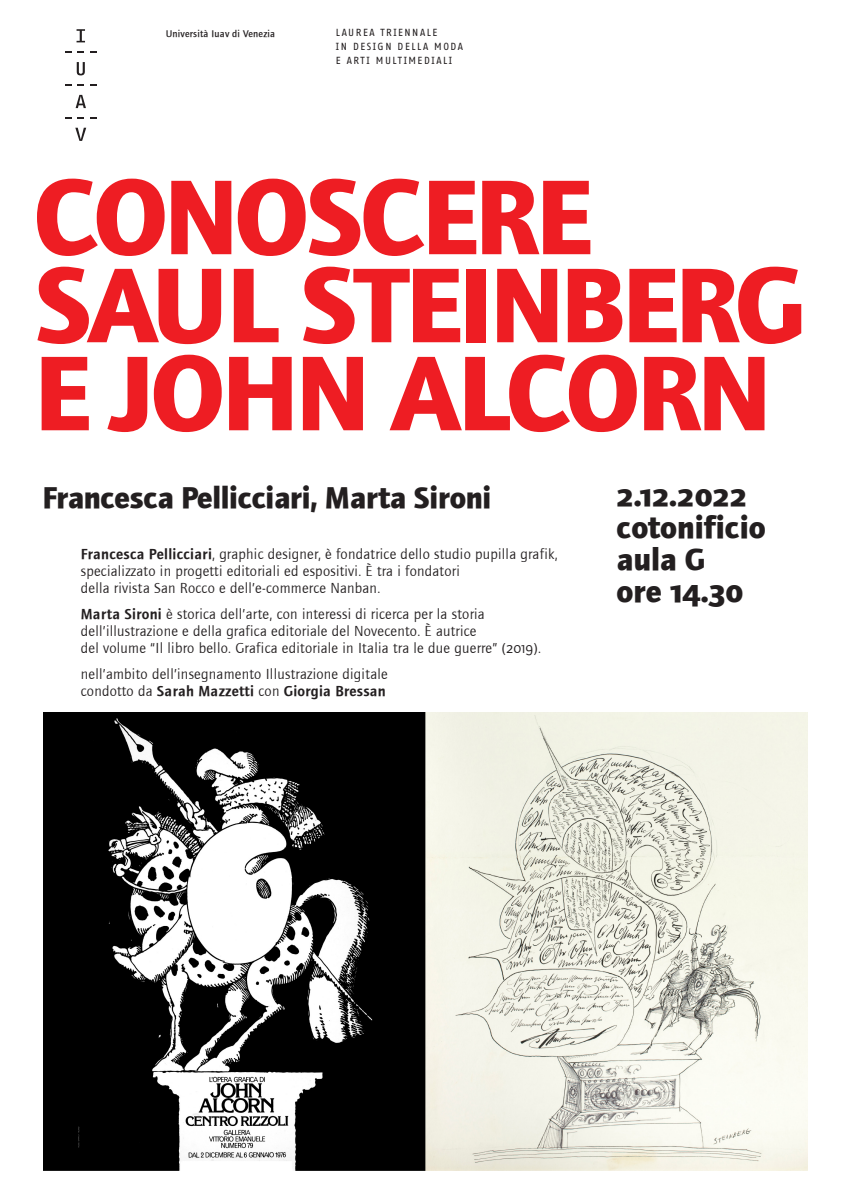
<style>
.page{position:relative;width:842px;height:1191px;background:#fff}
.page>*{position:absolute;margin:0;border:0;box-sizing:border-box;transform-origin:0 0}
.TITOLO{font:700 110px/88px "Foundry Journal";letter-spacing:-.03em;color:#ee1d23}
.SOTTOTITOLO___INFO{font:700 32px "Foundry Journal Sc";color:#231f20}
.SOTTOTITOLO___INFO-2{font:700 32px "Foundry Journal";color:#231f20}
.SOTTOTITOLO___INFO-3{font:700 31px "Foundry Journal";letter-spacing:-.01em;color:#231f20}
.TESTO_piccolo{font:15px/17px "Foundry Journal";letter-spacing:.02em;color:#231f20}
.INTESTAZIONE_maiusco{font:10px "Fago Office Sans";letter-spacing:.15em;color:#231f20}
.INTESTAZIONE_iuav{font:500 10px "Foundry Journal";letter-spacing:.02em;color:#231f20}
.s1{font-family:"Foundry Journal Demi"}
.s2{font-family:"Foundry Journal Sc"}
.s3{font-family:"Foundry Journal"}
</style>
<div class="page">
<svg style="left:77px;top:29px;width:8px;height:13px"></svg>
<svg style="left:65px;top:51px;width:7px;height:2px"></svg>
<svg style="left:78px;top:51px;width:6px;height:2px"></svg>
<svg style="left:90px;top:51px;width:6px;height:2px"></svg>
<svg style="left:77px;top:62px;width:8px;height:13px"></svg>
<svg style="left:65px;top:84px;width:7px;height:2px"></svg>
<svg style="left:78px;top:84px;width:6px;height:2px"></svg>
<svg style="left:90px;top:84px;width:6px;height:2px"></svg>
<svg style="left:76px;top:95px;width:10px;height:13px"></svg>
<svg style="left:65px;top:117px;width:7px;height:2px"></svg>
<svg style="left:78px;top:117px;width:6px;height:2px"></svg>
<svg style="left:90px;top:117px;width:6px;height:2px"></svg>
<svg style="left:75px;top:128px;width:11px;height:13px"></svg>
<img style="left:44px;top:712px;width:763px;height:458px">
<p class="INTESTAZIONE_iuav" style="left:166px;top:28px;width:111px">Università Iuav di Venezia</p>
<p class="INTESTAZIONE_maiusco" style="left:336px;top:27px;width:103px">LAUREA TRIENNALE</p>
<p class="INTESTAZIONE_maiusco" style="left:336px;top:41px;width:129px">IN DESIGN DELLA MODA</p>
<p class="INTESTAZIONE_maiusco" style="left:336px;top:55px;width:118px">E ARTI MULTIMEDIALI</p>
<p class="TITOLO" style="left:34px;top:173px;width:773px">CONOSCERE<br>SAUL STEINBERG<br>E JOHN ALCORN</p>
<p class="SOTTOTITOLO___INFO-3" style="left:43px;top:479px;width:450px">Francesca Pellicciari, Marta Sironi</p>
<p class="TESTO_piccolo" style="left:81px;top:546px;width:478px"><span class="s1">Francesca Pellicciari</span>, graphic designer, è fondatrice dello studio pupilla grafik, specializzato in progetti editoriali ed espositivi. È tra i fondatori<br>della rivista San Rocco e dell’e-commerce Nanban.</p>
<p class="TESTO_piccolo" style="left:81px;top:606px;width:462px"><span class="s1">Marta Sironi</span> è storica dell’arte, con interessi di ricerca per la storia dell’illustrazione e della grafica editoriale del Novecento. È autrice<br>del volume “Il libro bello. Grafica editoriale in Italia tra le due guerre” (<span class="s2">2019</span>).</p>
<p class="TESTO_piccolo" style="left:81px;top:665px;width:309px">nell’ambito dell’insegnamento Illustrazione digitale condotto da <span class="s1">Sarah Mazzetti</span> con <span class="s1">Giorgia Bressan</span></p>
<p class="SOTTOTITOLO___INFO" style="left:617px;top:476px;width:132px">2.12.2022</p>
<p class="SOTTOTITOLO___INFO-2" style="left:617px;top:508px;width:151px">cotonificio</p>
<p class="SOTTOTITOLO___INFO-2" style="left:617px;top:540px;width:90px">aula G</p>
<p class="SOTTOTITOLO___INFO" style="left:617px;top:572px;width:128px"><span class="s3">ore</span> 14.30</p>
</div>
